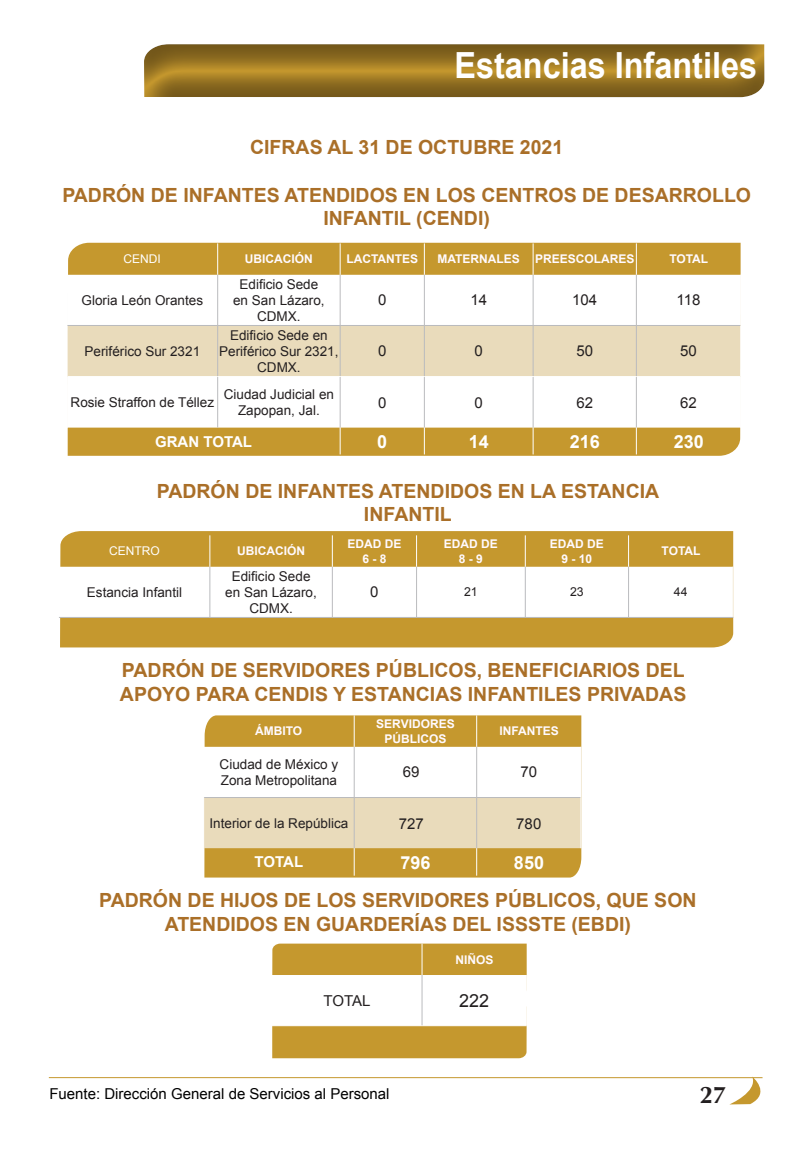
<style>
.page{position:relative;width:808px;height:1149px;background:#fff}
.page>*{position:absolute;margin:0;border:0;box-sizing:border-box;transform-origin:0 0}
.t1{font:700 36px "Arial";color:#fff;scale:.9 1}
.t2{font:700 24px "Optima";color:#231f20}
.t3{font:700 19.5px/23.4px "Arial";color:#aa6f28;text-align:center}
.t4{font:700 18px "Arial";color:#fff}
.t5{font:18px "Arial";color:#231f20}
.t6{font:15px "Arial";color:#000}
.t7{font:15px "Arial";color:#231f20}
.t8{font:700 15px "Arial";color:#fff}
.t9{font:13.5px/16.2px "Arial";color:#231f20;text-align:center}
.t10{font:12.3px "Arial";color:#231f20}
.t11{font:700 12px "Arial";color:#fffaff}
.t12{font:12px "Arial";color:#fff}
</style>
<div class="page">
<div style="left:141px;top:39px;width:624px;height:60px;background:#231f20;opacity:.5"></div>
<div style="left:204px;top:715px;width:377px;height:162px;background:#c5982e"></div>
<div style="left:60px;top:531px;width:673px;height:116px;background:#c5982e"></div>
<div style="left:68px;top:427px;width:672px;height:28px;background:#c5982e"></div>
<div style="left:68px;top:243px;width:672px;height:32px;background:#c5982e"></div>
<div style="left:68px;top:326px;width:672px;height:50px;background:#e9dbbb"></div>
<hr style="left:217px;top:243px;width:1px;height:32px;background:#fff">
<hr style="left:340px;top:243px;width:1px;height:32px;background:#fff">
<hr style="left:424px;top:243px;width:1px;height:32px;background:#fff">
<hr style="left:533px;top:243px;width:1px;height:32px;background:#fff">
<hr style="left:636px;top:243px;width:1px;height:32px;background:#fff">
<hr style="left:217px;top:275px;width:1px;height:50px;background:#babbbe">
<hr style="left:340px;top:275px;width:1px;height:50px;background:#babbbe">
<hr style="left:424px;top:275px;width:1px;height:50px;background:#babbbe">
<hr style="left:533px;top:275px;width:1px;height:50px;background:#babbbe">
<hr style="left:636px;top:275px;width:1px;height:50px;background:#babbbe">
<hr style="left:67px;top:325px;width:151px;height:1px;background:#babbbe">
<hr style="left:218px;top:325px;width:122px;height:1px;background:#babbbe">
<hr style="left:217px;top:326px;width:1px;height:50px;background:#babbbe">
<hr style="left:340px;top:325px;width:84px;height:1px;background:#babbbe">
<hr style="left:340px;top:326px;width:1px;height:50px;background:#babbbe">
<hr style="left:424px;top:325px;width:109px;height:1px;background:#babbbe">
<hr style="left:424px;top:326px;width:1px;height:50px;background:#babbbe">
<hr style="left:533px;top:325px;width:103px;height:1px;background:#babbbe">
<hr style="left:533px;top:326px;width:1px;height:50px;background:#babbbe">
<hr style="left:636px;top:325px;width:104px;height:1px;background:#babbbe">
<hr style="left:636px;top:326px;width:1px;height:50px;background:#babbbe">
<hr style="left:217px;top:377px;width:1px;height:50px;background:#babbbe">
<hr style="left:340px;top:377px;width:1px;height:50px;background:#babbbe">
<hr style="left:424px;top:377px;width:1px;height:50px;background:#babbbe">
<hr style="left:533px;top:377px;width:1px;height:50px;background:#babbbe">
<hr style="left:636px;top:377px;width:1px;height:50px;background:#babbbe">
<svg style="left:340px;top:427px;width:1px;height:27px"></svg>
<svg style="left:424px;top:427px;width:1px;height:27px"></svg>
<svg style="left:533px;top:427px;width:1px;height:27px"></svg>
<svg style="left:636px;top:427px;width:1px;height:27px"></svg>
<svg style="left:60px;top:566px;width:672px;height:50px"></svg>
<hr style="left:209px;top:535px;width:1px;height:31px;background:#fff">
<hr style="left:332px;top:535px;width:1px;height:31px;background:#fff">
<hr style="left:416px;top:535px;width:1px;height:31px;background:#fff">
<hr style="left:525px;top:535px;width:1px;height:31px;background:#fff">
<hr style="left:628px;top:535px;width:1px;height:31px;background:#fff">
<hr style="left:732px;top:566px;width:1px;height:51px;background:#fff">
<hr style="left:209px;top:566px;width:1px;height:51px;background:#babbbe">
<hr style="left:332px;top:566px;width:1px;height:51px;background:#babbbe">
<hr style="left:416px;top:566px;width:1px;height:51px;background:#babbbe">
<hr style="left:525px;top:566px;width:1px;height:51px;background:#babbbe">
<hr style="left:628px;top:566px;width:1px;height:51px;background:#babbbe">
<hr style="left:59px;top:616px;width:151px;height:1px;background:#babbbe">
<hr style="left:210px;top:616px;width:122px;height:1px;background:#babbbe">
<hr style="left:332px;top:616px;width:84px;height:1px;background:#babbbe">
<hr style="left:416px;top:616px;width:109px;height:1px;background:#babbbe">
<hr style="left:525px;top:616px;width:103px;height:1px;background:#babbbe">
<hr style="left:628px;top:616px;width:105px;height:1px;background:#babbbe">
<hr style="left:354px;top:715px;width:1px;height:31px;background:#fff">
<hr style="left:476px;top:715px;width:1px;height:31px;background:#fff">
<svg style="left:204px;top:746px;width:377px;height:129px"></svg>
<svg style="left:272px;top:943px;width:255px;height:114px"></svg>
<hr style="left:421px;top:943px;width:1px;height:31px;background:#fff">
<hr style="left:526px;top:974px;width:1px;height:50px;background:#fff">
<hr style="left:271px;top:1024px;width:151px;height:1px;background:#fff">
<hr style="left:422px;top:1024px;width:105px;height:1px;background:#fff">
<hr style="left:421px;top:974px;width:1px;height:50px;background:#babbbe">
<hr style="left:49px;top:1076px;width:713px;height:1px;background:#c5982e">
<svg style="left:729px;top:1076px;width:34px;height:28px"></svg>
<p class="t1" style="left:454px;top:41px;width:338px">Estancias Infantiles</p>
<p class="t3" style="left:250px;top:136px;width:315px">CIFRAS AL 31 DE OCTUBRE 2021</p>
<p class="t3" style="left:62px;top:184px;width:690px">PADRÓN DE INFANTES ATENDIDOS EN LOS CENTROS DE DESARROLLO<br>INFANTIL (CENDI)</p>
<p class="t12" style="left:124px;top:251px;width:39px">CENDI</p>
<p class="t11" style="left:245px;top:251px;width:69px">UBICACIÓN</p>
<p class="t11" style="left:346px;top:251px;width:73px">LACTANTES</p>
<p class="t11" style="left:437px;top:251px;width:84px">MATERNALES</p>
<p class="t11" style="left:535px;top:251px;width:101px">PREESCOLARES</p>
<p class="t11" style="left:669px;top:251px;width:40px">TOTAL</p>
<p class="t9" style="left:82px;top:292px;width:123px">Gloria León Orantes</p>
<p class="t9" style="left:233px;top:276px;width:93px">Edificio Sede en San Lázaro,<br>CDMX.</p>
<p class="t7" style="left:378px;top:290px;width:10px">0</p>
<p class="t7" style="left:470px;top:290px;width:18px">14</p>
<p class="t7" style="left:572px;top:290px;width:27px">104</p>
<p class="t7" style="left:676px;top:290px;width:25px">118</p>
<p class="t9" style="left:85px;top:343px;width:117px">Periférico Sur 2321</p>
<p class="t9" style="left:219px;top:327px;width:121px">Edificio Sede en<br>Periférico Sur 2321,<br>CDMX.</p>
<p class="t7" style="left:378px;top:341px;width:10px">0</p>
<p class="t7" style="left:475px;top:341px;width:10px">0</p>
<p class="t7" style="left:576px;top:341px;width:18px">50</p>
<p class="t7" style="left:680px;top:341px;width:18px">50</p>
<p class="t9" style="left:71px;top:394px;width:145px">Rosie Straffon de Téllez</p>
<p class="t9" style="left:224px;top:386px;width:112px">Ciudad Judicial en<br>Zapopan, Jal.</p>
<p class="t7" style="left:378px;top:392px;width:10px">0</p>
<p class="t7" style="left:475px;top:392px;width:10px">0</p>
<p class="t7" style="left:576px;top:392px;width:18px">62</p>
<p class="t7" style="left:680px;top:392px;width:18px">62</p>
<p class="t8" style="left:155px;top:431px;width:98px">GRAN TOTAL</p>
<p class="t4" style="left:377px;top:429px;width:12px">0</p>
<p class="t4" style="left:469px;top:429px;width:22px">14</p>
<p class="t4" style="left:570px;top:429px;width:32px">216</p>
<p class="t4" style="left:674px;top:429px;width:32px">230</p>
<p class="t3" style="left:157px;top:480px;width:504px">PADRÓN DE INFANTES ATENDIDOS EN LA ESTANCIA<br>INFANTIL</p>
<p class="t12" style="left:109px;top:543px;width:52px">CENTRO</p>
<p class="t11" style="left:237px;top:543px;width:69px">UBICACIÓN</p>
<p class="t9" style="left:87px;top:584px;width:97px">Estancia Infantil</p>
<p class="t9" style="left:225px;top:567px;width:93px">Edificio Sede en San Lázaro,<br>CDMX.</p>
<p class="t11" style="left:347px;top:536px;width:55px">EDAD DE</p>
<p class="t11" style="left:362px;top:550px;width:26px">6 - 8</p>
<p class="t11" style="left:444px;top:536px;width:55px">EDAD DE</p>
<p class="t11" style="left:459px;top:550px;width:26px">8 - 9</p>
<p class="t11" style="left:550px;top:536px;width:55px">EDAD DE</p>
<p class="t11" style="left:562px;top:550px;width:32px">9 - 10</p>
<p class="t11" style="left:661px;top:543px;width:40px">TOTAL</p>
<p class="t7" style="left:370px;top:582px;width:10px">0</p>
<p class="t10" style="left:464px;top:584px;width:15px">21</p>
<p class="t10" style="left:570px;top:584px;width:15px">23</p>
<p class="t10" style="left:674px;top:584px;width:15px">44</p>
<p class="t3" style="left:120px;top:659px;width:568px;text-align:left">PADRÓN DE SERVIDORES PÚBLICOS, BENEFICIARIOS DEL<br>APOYO PARA CENDIS Y ESTANCIAS INFANTILES PRIVADAS</p>
<p class="t11" style="left:255px;top:723px;width:49px">ÁMBITO</p>
<p class="t11" style="left:376px;top:716px;width:80px">SERVIDORES</p>
<p class="t11" style="left:384px;top:730px;width:64px">PÚBLICOS</p>
<p class="t11" style="left:499px;top:723px;width:61px">INFANTES</p>
<p class="t9" style="left:220px;top:755px;width:120px;text-align:left">Ciudad de México y<br>Zona Metropolitana</p>
<p class="t7" style="left:403px;top:762px;width:18px">69</p>
<p class="t7" style="left:520px;top:762px;width:18px">70</p>
<p class="t9" style="left:209px;top:815px;width:140px">Interior de la República</p>
<p class="t7" style="left:399px;top:813px;width:27px">727</p>
<p class="t7" style="left:516px;top:813px;width:27px">780</p>
<p class="t8" style="left:255px;top:852px;width:50px">TOTAL</p>
<p class="t4" style="left:400px;top:850px;width:32px">796</p>
<p class="t4" style="left:514px;top:850px;width:32px">850</p>
<p class="t3" style="left:99px;top:889px;width:599px">PADRÓN DE HIJOS DE LOS SERVIDORES PÚBLICOS, QUE SON<br>ATENDIDOS EN GUARDERÍAS DEL ISSSTE (EBDI)</p>
<p class="t11" style="left:455px;top:951px;width:40px">NIÑOS</p>
<p class="t7" style="left:323px;top:990px;width:48px">TOTAL</p>
<p class="t5" style="left:459px;top:988px;width:32px">222</p>
<p class="t6" style="left:49px;top:1083px;width:342px">Fuente: Dirección General de Servicios al Personal</p>
<p class="t2" style="left:700px;top:1080px;width:28px">27</p>
</div>
